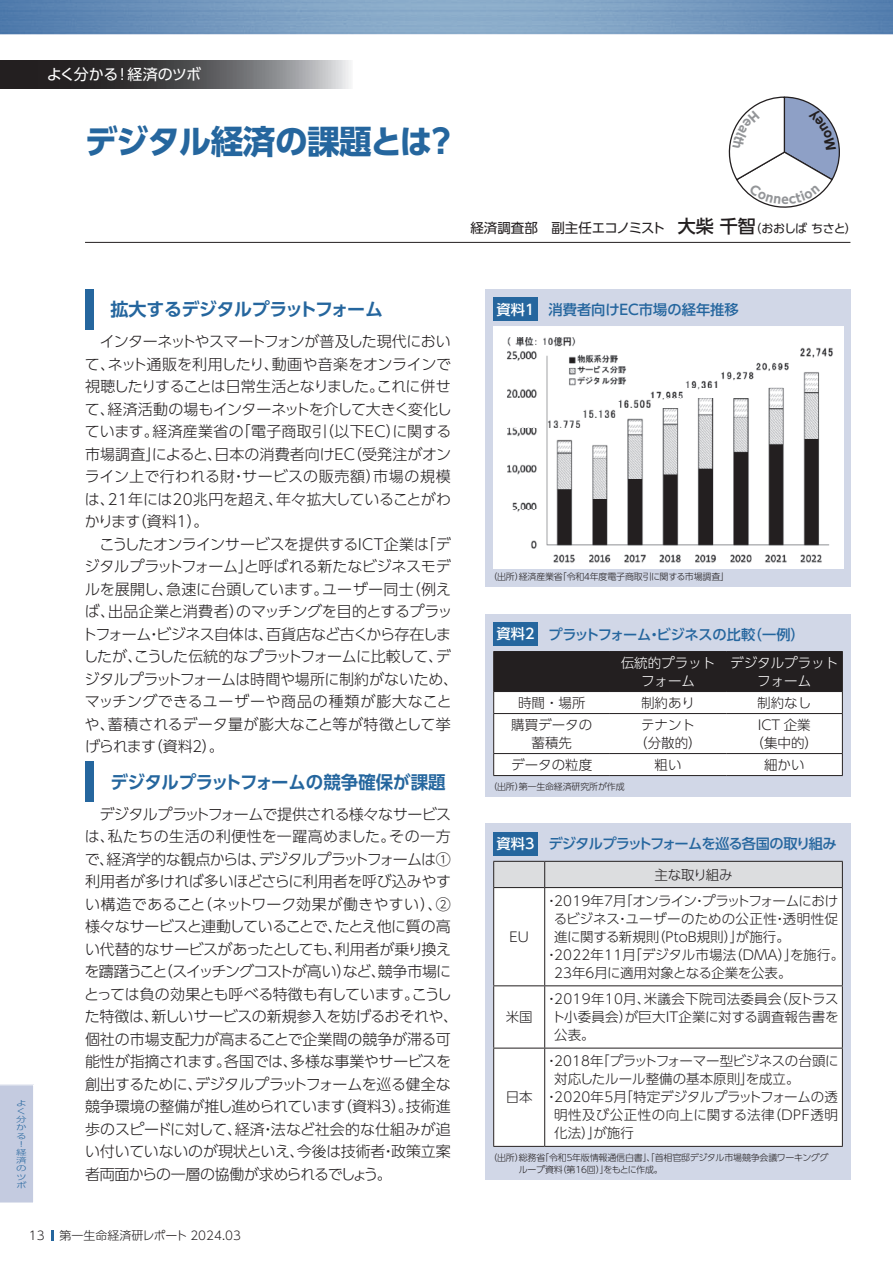
<style>
.page{position:relative;width:893px;height:1263px;background:#fff}
.page>*{position:absolute;margin:0;border:0;box-sizing:border-box;transform-origin:0 0}
.t1{font:700 33px "UD Shin Go Pro";letter-spacing:-.03em;color:#25669e}
.t2{font:700 18px "UD Shin Go Pro De";letter-spacing:-.02em;color:#25669e}
.t3{font:300 15px/22.5px "UD Shin Go Pro";letter-spacing:-.02em;color:#231f20}
.t4{font:15px "UD Shin Go Pro";letter-spacing:-.035em;color:#fff}
.t5{font:500 14.25px "UD Shin Go Pro";letter-spacing:-.055em;color:#25669e}
.t6{font:500 14.25px "UD Shin Go Pro";letter-spacing:-.025em;color:#25669e}
.t7{font:500 14.25px "UD Shin Go Pro";color:#25669e}
.t8{font:300 13.5px/18px "UD Shin Go Pro";color:#231f20;text-align:center}
.t9{font:13.5px "UD Shin Go Pro";letter-spacing:-.01em;color:#231f20}
.t10{font:300 13.5px "UD Shin Go Pro";letter-spacing:-.04em;color:#231f20}
.t11{font:300 13.5px/18px "UD Shin Go Pro";color:#fff;text-align:center}
.t12{font:300 13.5px "UD Shin Go Pro";letter-spacing:.03em;color:#231f20}
.t13{font:300 13.5px "UD Shin Go Pro";letter-spacing:.035em;color:#231f20}
.t14{font:300 12px "UD Shin Go Pro";color:#231f20}
.t15{font:300 9px/12px "UD Shin Go Pro";letter-spacing:-.02em;color:#231f20}
.t16{font:300 7.5px/8.2px "UD Shin Go Pro";color:#25669e;scale:1.41 1}
.s1{font-weight:500;font-size:18px}
.s2{font-size:12px}
.s3{color:#fff}
</style>
<div class="page">
<div style="left:85px;top:289px;width:9px;height:41px;background:#25669e"></div>
<div style="left:85px;top:762px;width:9px;height:40px;background:#25669e"></div>
<div style="left:485px;top:289px;width:365px;height:298px;background:#d1d7e7"></div>
<div style="left:493px;top:298px;width:45px;height:23px;background:#25669e"></div>
<img style="left:493px;top:327px;width:350px;height:241px">
<div style="left:485px;top:823px;width:365px;height:357px;background:#d1d7e7"></div>
<div style="left:493px;top:832px;width:45px;height:23px;background:#25669e"></div>
<div style="left:493px;top:861px;width:350px;height:286px;background:#fff"></div>
<div style="left:493px;top:861px;width:350px;height:26px;background:#dcdddf"></div>
<hr style="left:493px;top:887px;width:52px;height:1px;background:#231f20">
<hr style="left:493px;top:888px;width:1px;height:97px;background:#231f20">
<hr style="left:545px;top:887px;width:298px;height:1px;background:#231f20">
<hr style="left:544px;top:888px;width:1px;height:97px;background:#231f20">
<hr style="left:842px;top:888px;width:1px;height:97px;background:#231f20">
<hr style="left:493px;top:985px;width:52px;height:1px;background:#231f20">
<hr style="left:493px;top:986px;width:1px;height:62px;background:#231f20">
<hr style="left:545px;top:985px;width:298px;height:1px;background:#231f20">
<hr style="left:544px;top:986px;width:1px;height:62px;background:#231f20">
<hr style="left:842px;top:986px;width:1px;height:62px;background:#231f20">
<hr style="left:493px;top:1048px;width:52px;height:1px;background:#231f20">
<hr style="left:493px;top:1048px;width:1px;height:98px;background:#231f20">
<hr style="left:545px;top:1048px;width:298px;height:1px;background:#231f20">
<hr style="left:544px;top:1048px;width:1px;height:98px;background:#231f20">
<hr style="left:842px;top:1048px;width:1px;height:98px;background:#231f20">
<hr style="left:493px;top:1146px;width:52px;height:1px;background:#231f20">
<hr style="left:545px;top:1146px;width:298px;height:1px;background:#231f20">
<div style="left:485px;top:614px;width:365px;height:183px;background:#d1d7e7"></div>
<div style="left:493px;top:622px;width:45px;height:24px;background:#25669e"></div>
<div style="left:493px;top:651px;width:350px;height:125px;background:#fff"></div>
<svg style="left:493px;top:651px;width:350px;height:62px"></svg>
<hr style="left:493px;top:713px;width:117px;height:1px;background:#231f20">
<hr style="left:493px;top:714px;width:1px;height:39px;background:#231f20">
<hr style="left:610px;top:713px;width:116px;height:1px;background:#231f20">
<hr style="left:726px;top:713px;width:117px;height:1px;background:#231f20">
<hr style="left:842px;top:714px;width:1px;height:39px;background:#231f20">
<hr style="left:493px;top:753px;width:117px;height:1px;background:#231f20">
<svg style="left:493px;top:754px;width:1px;height:21px"></svg>
<hr style="left:610px;top:753px;width:116px;height:1px;background:#231f20">
<hr style="left:726px;top:753px;width:117px;height:1px;background:#231f20">
<svg style="left:842px;top:754px;width:1px;height:21px"></svg>
<hr style="left:493px;top:775px;width:117px;height:1px;background:#231f20">
<hr style="left:610px;top:775px;width:116px;height:1px;background:#231f20">
<hr style="left:726px;top:775px;width:117px;height:1px;background:#231f20">
<img style="left:0;top:0;width:893px;height:34px">
<svg style="left:51px;top:1230px;width:3px;height:11px"></svg>
<svg style="left:0;top:61px;width:351px;height:27px;background:#5a5a5b"></svg>
<hr style="left:85px;top:242px;width:765px;height:1px;background:#231f20">
<div style="left:0;top:1084px;width:34px;height:119px;background:#c4cbe0"></div>
<svg style="left:728px;top:97px;width:112px;height:111px"></svg>
<p class="t4" style="left:47px;top:62px;width:156px">よく分かる！経済のツボ</p>
<h1 class="t1" style="left:85px;top:115px;width:374px">デジタル経済の課題とは？</h1>
<p class="t9" style="left:470px;top:217px;width:388px">経済調査部　副主任エコノミスト　<span class="s1">大柴 千智</span><span class="s2">（おおしば ちさと）</span></p>
<p class="t2" style="left:111px;top:295px;width:274px">拡大するデジタルプラットフォーム</p>
<p class="t3" style="left:82px;top:330px;width:377px">　インターネットやスマートフォンが普及した現代において、ネット通販を利用したり、動画や音楽をオンラインで視聴したりすることは日常生活となりました。これに併せて、経済活動の場もインターネットを介して大きく変化しています。経済産業省の「電子商取引（以下EC）に関する市場調査」によると、日本の消費者向けEC（受発注がオンライン上で行われる財・サービスの販売額）市場の規模は、21年には20兆円を超え、年々拡大していることがわかります（資料1）。<br>　こうしたオンラインサービスを提供するICT企業は「デジタルプラットフォーム」と呼ばれる新たなビジネスモデルを展開し、急速に台頭しています。ユーザー同士（例えば、出品企業と消費者）のマッチングを目的とするプラットフォーム・ビジネス自体は、百貨店など古くから存在しましたが、こうした伝統的なプラットフォームに比較して、デジタルプラットフォームは時間や場所に制約がないため、マッチングできるユーザーや商品の種類が膨大なことや、蓄積されるデータ量が膨大なこと等が特徴として挙げられます（資料２）。</p>
<p class="t16" style="left:16px;top:1098px;width:9px">よく分かる！経済のツボ</p>
<p class="t2" style="left:110px;top:767px;width:337px">デジタルプラットフォームの競争確保が課題</p>
<p class="t3" style="left:84px;top:802px;width:376px">　デジタルプラットフォームで提供される様々なサービスは、私たちの生活の利便性を一躍高めました。その一方で、経済学的な観点からは、デジタルプラットフォームは①利用者が多ければ多いほどさらに利用者を呼び込みやすい構造であること（ネットワーク効果が働きやすい）、②様々なサービスと連動していることで、たとえ他に質の高い代替的なサービスがあったとしても、利用者が乗り換えを躊躇うこと（スイッチングコストが高い）など、競争市場にとっては負の効果とも呼べる特徴も有しています。こうした特徴は、新しいサービスの新規参入を妨げるおそれや、個社の市場支配力が高まることで企業間の競争が滞る可能性が指摘されます。各国では、多様な事業やサービスを創出するために、デジタルプラットフォームを巡る健全な競争環境の整備が推し進められています（資料３）。技術進歩のスピードに対して、経済・法など社会的な仕組みが追い付いていないのが現状といえ、今後は技術者・政策立案者両面からの一層の協働が求められるでしょう。</p>
<p class="t14" style="left:29px;top:1225px;width:214px">13 第一生命経済研レポート 2024.03</p>
<p class="t7" style="left:497px;top:298px;width:244px"><span class="s3">資料1</span> 消費者向けEC市場の経年推移</p>
<p class="t15" style="left:488px;top:570px;width:242px">（出所）経済産業省「令和４年度電子商取引に関する市場調査」</p>
<p class="t6" style="left:497px;top:622px;width:310px"><span class="s3">資料2</span> プラットフォーム・ビジネスの比較（一例）</p>
<p class="t11" style="left:621px;top:653px;width:96px">伝統的プラットフォーム</p>
<p class="t11" style="left:730px;top:653px;width:109px">デジタルプラットフォーム</p>
<p class="t8" style="left:518px;top:693px;width:69px">時間・場所</p>
<p class="t8" style="left:641px;top:693px;width:55px">制約あり</p>
<p class="t8" style="left:757px;top:693px;width:55px">制約なし</p>
<p class="t8" style="left:511px;top:715px;width:82px">購買データの蓄積先</p>
<p class="t8" style="left:634px;top:715px;width:69px">テナント（分散的）</p>
<p class="t8" style="left:750px;top:715px;width:69px">ICT 企業（集中的）</p>
<p class="t8" style="left:511px;top:755px;width:82px">データの粒度</p>
<p class="t8" style="left:654px;top:755px;width:28px">粗い</p>
<p class="t8" style="left:764px;top:755px;width:42px">細かい</p>
<p class="t15" style="left:488px;top:780px;width:138px">（出所）第一生命経済研究所が作成</p>
<p class="t5" style="left:497px;top:832px;width:342px"><span class="s3">資料3</span> デジタルプラットフォームを巡る各国の取り組み</p>
<p class="t8" style="left:510px;top:927px;width:21px">EU</p>
<p class="t8" style="left:506px;top:1007px;width:28px">米国</p>
<p class="t8" style="left:506px;top:1088px;width:28px">日本</p>
<p class="t8" style="left:654px;top:865px;width:80px">主な取り組み</p>
<p class="t10" style="left:545px;top:890px;width:295px">・2019年7月「オンライン・プラットフォームにおけ</p>
<p class="t12" style="left:554px;top:908px;width:286px">るビジネス・ユーザーのための公正性・透明性促</p>
<p class="t8" style="left:554px;top:927px;width:237px">進に関する新規則（PtoB規則）」が施行。</p>
<p class="t8" style="left:545px;top:945px;width:301px">・2022年11月「デジタル市場法（DMA）」を施行。</p>
<p class="t8" style="left:554px;top:963px;width:239px">23年6月に適用対象となる企業を公表。</p>
<p class="t8" style="left:552px;top:989px;width:288px;text-align:justify;text-indent:-7px">・2019年10月、米議会下院司法委員会（反トラスト小委員会）が巨大IT企業に対する調査報告書を公表。</p>
<p class="t8" style="left:545px;top:1052px;width:295px">・2018年「プラットフォーマー型ビジネスの台頭に</p>
<p class="t8" style="left:554px;top:1070px;width:247px">対応したルール整備の基本原則」を成立。</p>
<p class="t8" style="left:545px;top:1088px;width:295px">・2020年5月「特定デジタルプラットフォームの透</p>
<p class="t13" style="left:554px;top:1104px;width:285px">明性及び公正性の向上に関する法律（DPF透明</p>
<p class="t8" style="left:554px;top:1124px;width:81px">化法）」が施行</p>
<p class="t15" style="left:519px;top:1152px;width:311px;text-indent:-30px">（出所）総務省「令和５年版情報通信白書」、「首相官邸デジタル市場競争会議ワーキンググループ資料（第16回）」をもとに作成。</p>
</div>
